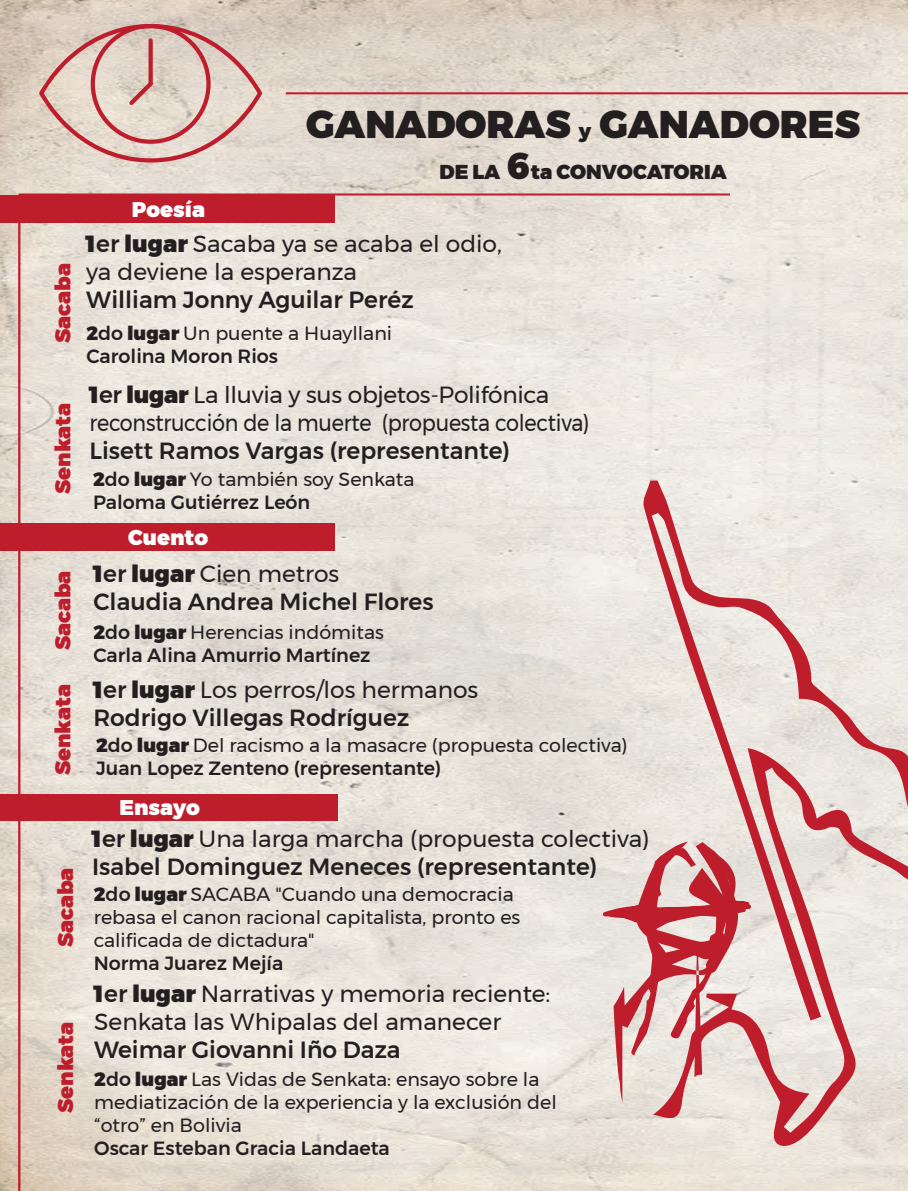
<style>
.page{position:relative;width:908px;height:1191px;background:#fff}
.page>*{position:absolute;margin:0;border:0;box-sizing:border-box;transform-origin:0 0}
.t1{font:900 38.6px "Montserrat";color:#231f20}
.t2{font:23.4px/28px "Montserrat";letter-spacing:-.01em;color:#231f20}
.t3{font:500 23.4px/28px "Montserrat";color:#231f20}
.t4{font:900 21.2px "Montserrat";color:#be1d2c}
.t5{font:900 21.2px "Montserrat";color:#fff}
.t6{font:900 20px "Montserrat";color:#231f20}
.t7{font:19px/22.8px "Montserrat";color:#231f20}
.t8{font:500 19px/22.8px "Montserrat";color:#231f20}
.s1{font-size:20px}
.s2{font-size:36.8px}
.s3{font-weight:900}
.s4{font-weight:500}
.s5{font-weight:400}
</style>
<div class="page">
<img style="left:0;top:0;width:907px;height:1191px">
<div style="left:0;top:523px;width:334px;height:28px;background:#be1d2c"></div>
<div style="left:0;top:794px;width:337px;height:27px;background:#be1d2c"></div>
<svg style="left:39px;top:24px;width:223px;height:138px"></svg>
<hr style="left:18px;top:194px;width:2px;height:997px;background:#be1d2c">
<hr style="left:286px;top:92px;width:621px;height:2px;background:#be1d2c">
<div style="left:0;top:195px;width:335px;height:28px;background:#be1d2c"></div>
<hr style="left:19px;top:193px;width:710px;height:2px;background:#be1d2c">
<svg style="left:641px;top:480px;width:266px;height:668px;fill:#eae6e0"></svg>
<svg style="left:602px;top:841px;width:149px;height:262px"></svg>
<p class="t4" style="left:45px;top:343px;width:81px;rotate:-90deg">Sacaba</p>
<p class="t4" style="left:45px;top:494px;width:92px;rotate:-90deg">Senkata</p>
<p class="t4" style="left:45px;top:650px;width:81px;rotate:-90deg">Sacaba</p>
<p class="t4" style="left:45px;top:775px;width:92px;rotate:-90deg">Senkata</p>
<p class="t4" style="left:48px;top:947px;width:81px;rotate:-90deg">Sacaba</p>
<p class="t4" style="left:48px;top:1112px;width:92px;rotate:-90deg">Senkata</p>
<p class="t1" style="left:306px;top:93px;width:555px">GANADORAS <span class="s1">y</span> GANADORES</p>
<p class="t6" style="left:439px;top:155px;width:289px">DE LA <span class="s2">6</span>ta CONVOCATORIA</p>
<p class="t5" style="left:132px;top:192px;width:75px">Poesía</p>
<p class="t2" style="left:86px;top:230px;width:417px"><span class="s3">1</span><span class="s4">er</span> <span class="s3">lugar</span> Sacaba ya se acaba el odio, ya deviene la esperanza<br><span class="s4">William Jonny Aguilar Peréz</span></p>
<p class="t8" style="left:86px;top:321px;width:307px"><span class="s3">2</span>do <span class="s3">lugar</span> <span class="s5">Un puente a Huayllani<br></span>Carolina Moron Rios</p>
<p class="t2" style="left:89px;top:380px;width:501px"><span class="s3">1</span><span class="s4">er</span> <span class="s3">lugar</span> La lluvia y sus objetos-Polifónica reconstrucción de la muerte (propuesta colectiva)<br><span class="s4">Lisett Ramos Vargas (representante)</span></p>
<p class="t8" style="left:93px;top:468px;width:323px"><span class="s3">2</span>do <span class="s3">lugar</span> <span class="s5">Yo también soy Senkata<br></span>Paloma Gutiérrez León</p>
<p class="t5" style="left:128px;top:520px;width:81px">Cuento</p>
<p class="t3" style="left:93px;top:559px;width:341px"><span class="s3">1</span>er <span class="s3">lugar</span> <span class="s5">Cien metros<br></span>Claudia Andrea Michel Flores</p>
<p class="t8" style="left:93px;top:620px;width:292px"><span class="s3">2</span>do <span class="s3">lugar</span> <span class="s5">Herencias indómitas<br></span>Carla Alina Amurrio Martínez</p>
<p class="t3" style="left:93px;top:675px;width:386px"><span class="s3">1</span>er <span class="s3">lugar</span> <span class="s5">Los perros/los hermanos<br></span>Rodrigo Villegas Rodríguez</p>
<p class="t7" style="left:96px;top:734px;width:533px"><span class="s3">2</span><span class="s4">do</span> <span class="s3">lugar</span> Del racismo a la masacre (propuesta colectiva)<br><span class="s4">Juan Lopez Zenteno (representante)</span></p>
<p class="t5" style="left:119px;top:790px;width:82px">Ensayo</p>
<p class="t3" style="left:92px;top:824px;width:558px"><span class="s3">1</span>er <span class="s3">lugar</span> <span class="s5">Una larga marcha (propuesta colectiva)<br></span>Isabel Dominguez Meneces (representante)</p>
<p class="t7" style="left:94px;top:882px;width:428px"><span class="s3">2</span><span class="s4">do</span> <span class="s3">lugar</span> SACABA "Cuando una democracia rebasa el canon racional capitalista, pronto es calificada de dictadura"<br><span class="s4">Norma Juarez Mejía</span></p>
<p class="t2" style="left:94px;top:979px;width:457px"><span class="s3">1</span><span class="s4">er</span> <span class="s3">lugar</span> Narrativas y memoria reciente:<br>Senkata las Whipalas del amanecer<br><span class="s4">Weimar Giovanni Iño Daza</span></p>
<p class="t7" style="left:94px;top:1067px;width:464px"><span class="s3">2</span><span class="s4">do</span> <span class="s3">lugar</span> Las Vidas de Senkata: ensayo sobre la mediatización de la experiencia y la exclusión del “otro” en Bolivia<br><span class="s4">Oscar Esteban Gracia Landaeta</span></p>
</div>
